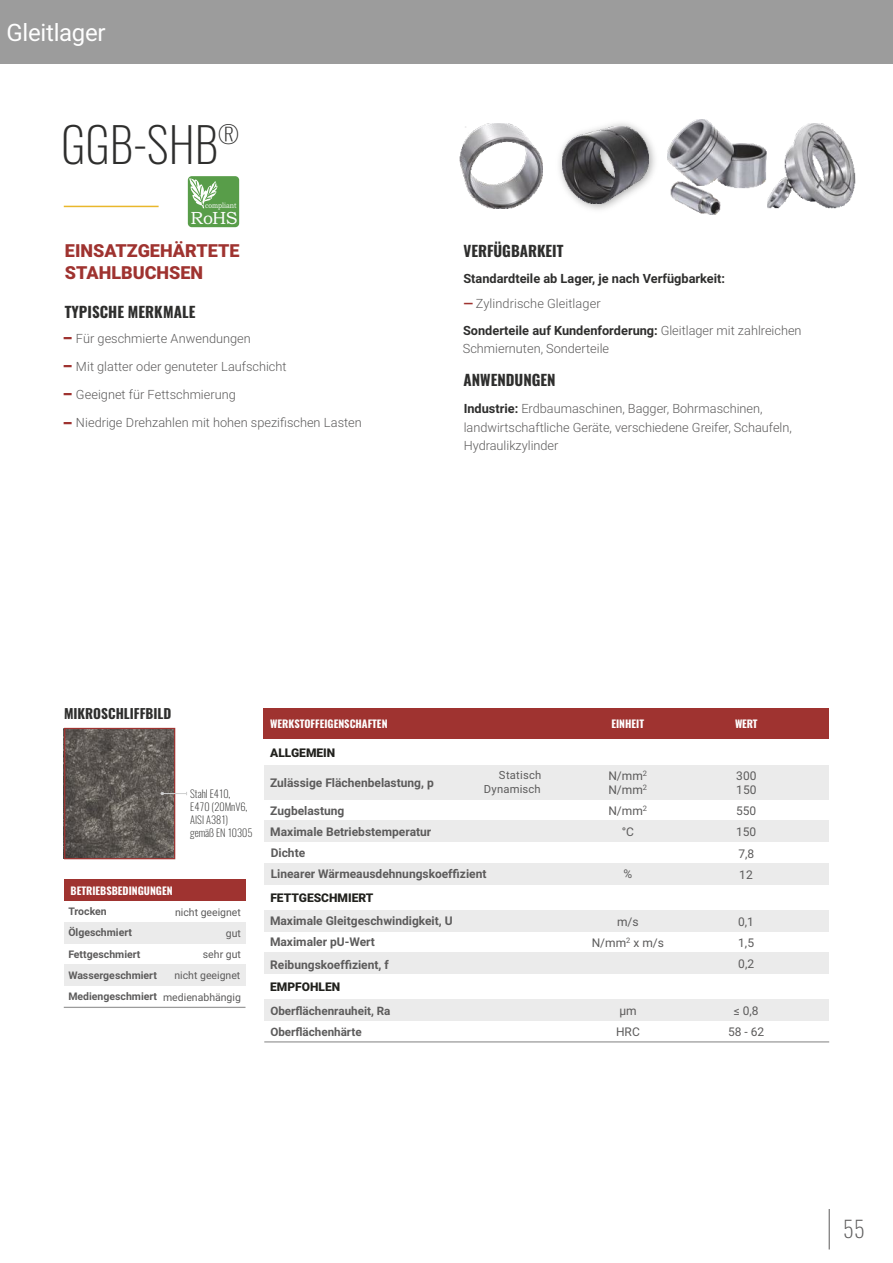
<style>
.page{position:relative;width:893px;height:1263px;background:#fff}
.page>*{position:absolute;margin:0;border:0;box-sizing:border-box;transform-origin:0 0}
.t1{font:200 48px "Oswald";color:#2e2e2d}
.t2{font:24px "Roboto";letter-spacing:-.015em;color:#fefefe}
.t3{font:200 24px "Oswald";color:#2e2e2d}
.t4{font:200 22.5px "Oswald";color:#5c5b5b}
.t5{font:900 18px/21.6px "Roboto";color:#9f3330}
.t6{font:17.7px "Bookman Old Style";color:#fefefe}
.t7{font:700 15px "Oswald";color:#2e2e2d}
.t8{font:700 13.5px "Oswald";color:#2e2e2d}
.t9{font:300 12.75px/18.1px "Roboto";color:#5c5b5b}
.t10{font:700 12.75px "Roboto";color:#2e2e2d}
.t11{font:700 12px/21.1px "Roboto";color:#5c5b5b}
.t12{font:12px/14.4px "Roboto";color:#5c5b5b}
.t13{font:900 12px "Roboto";color:#21211d}
.t14{font:700 11.7px/20.7px "Roboto";color:#5c5b5b}
.t15{font:11.25px/13.5px "Roboto";letter-spacing:.015em;color:#5c5b5b;text-align:right}
.t16{font:10.5px/20.9px "Roboto";color:#5c5b5b;text-align:right}
.t17{font:700 10.5px "Oswald";color:#fefefe}
.t18{font:700 10.5px "Roboto";color:#5c5b5b}
.t19{font:200 10.5px/12.9px "Oswald";color:#2e2e2d}
.t20{font:7.65px "Bookman Old Style";color:#fefefe;scale:.84 1}
.s1{font-weight:700;color:#9f3330}
.s2{font-weight:700;color:#2e2e2d}
.s3{font-weight:700}
</style>
<div class="page">
<hr style="left:829px;top:1209px;width:1px;height:40px;background:#5c5b5b">
<div style="left:0;top:0;width:893px;height:64px;background:#9c9c9c"></div>
<div style="left:264px;top:821px;width:565px;height:21px;background:#ebebeb"></div>
<img style="left:66px;top:730px;width:107px;height:127px">
<div style="left:264px;top:910px;width:565px;height:21px;background:#ebebeb"></div>
<div style="left:264px;top:765px;width:565px;height:34px;background:#ebebeb"></div>
<div style="left:264px;top:952px;width:565px;height:22px;background:#ebebeb"></div>
<div style="left:264px;top:999px;width:565px;height:22px;background:#ebebeb"></div>
<hr style="left:264px;top:1041px;width:565px;height:1px;background:#9c9c9c">
<div style="left:264px;top:863px;width:565px;height:21px;background:#ebebeb"></div>
<div style="left:64px;top:728px;width:111px;height:131px;border:1px solid #9f3330"></div>
<svg style="left:161px;top:792px;width:26px;height:3px"></svg>
<hr style="left:64px;top:206px;width:95px;height:1px;background:#e9b72c">
<div style="left:64px;top:965px;width:181px;height:21px;background:#ebebeb"></div>
<div style="left:64px;top:922px;width:181px;height:21px;background:#ebebeb"></div>
<div style="left:64px;top:880px;width:181px;height:21px;background:#9f3330"></div>
<hr style="left:64px;top:1007px;width:181px;height:1px;background:#9c9c9c">
<div style="left:263px;top:708px;width:566px;height:31px;background:#9f3330"></div>
<img style="left:668px;top:119px;width:99px;height:96px">
<img style="left:459px;top:124px;width:84px;height:85px">
<img style="left:559px;top:123px;width:96px;height:87px">
<img style="left:562px;top:127px;width:86px;height:76px">
<img style="left:767px;top:124px;width:88px;height:85px">
<div style="left:188px;top:176px;width:51px;height:51px;background:#589d49;border-radius:4px"></div>
<svg style="left:187px;top:178px;width:30px;height:30px"></svg>
<h2 class="t2" style="left:7px;top:23px;width:101px">Gleitlager</h2>
<h1 class="t1" style="left:61px;top:111px;width:159px">GGB-SHB</h1>
<h2 class="t3" style="left:218px;top:118px;width:22px">®</h2>
<p class="t20" style="left:205px;top:203px;width:39px">compliant</p>
<h3 class="t6" style="left:190px;top:211px;width:49px">RoHS</h3>
<h3 class="t5" style="left:65px;top:242px;width:176px">EINSATZGEHÄRTETE<br>STAHLBUCHSEN</h3>
<p class="t7" style="left:65px;top:302px;width:132px">TYPISCHE MERKMALE</p>
<p class="t9" style="left:64px;top:331px;width:189px"><sup>_</sup> Für geschmierte Anwendungen</p>
<p class="t9" style="left:64px;top:359px;width:224px"><sup>_</sup> Mit glatter oder genuteter Laufschicht</p>
<p class="t9" style="left:64px;top:387px;width:174px"><sup>_</sup> Geeignet für Fettschmierung</p>
<p class="t9" style="left:64px;top:415px;width:300px"><sup>_</sup> Niedrige Drehzahlen mit hohen spezifischen Lasten</p>
<p class="t7" style="left:463px;top:240px;width:102px">VERFÜGBARKEIT</p>
<p class="t10" style="left:463px;top:270px;width:263px">Standardteile ab Lager, je nach Verfügbarkeit:</p>
<p class="t9" style="left:463px;top:292px;width:340px;line-height:26.7px"><span class="s1">—</span> Zylindrische Gleitlager<br><span class="s2">Sonderteile auf Kundenforderung:</span> Gleitlager mit zahlreichen</p>
<p class="t9" style="left:463px;top:341px;width:148px">Schmiernuten, Sonderteile</p>
<p class="t7" style="left:463px;top:370px;width:94px">ANWENDUNGEN</p>
<p class="t9" style="left:464px;top:401px;width:330px"><span class="s2">Industrie:</span> Erdbaumaschinen, Bagger, Bohrmaschinen, landwirtschaftliche Geräte, verschiedene Greifer, Schaufeln,<br>Hydraulikzylinder</p>
<p class="t8" style="left:64px;top:704px;width:109px">MIKROSCHLIFFBILD</p>
<p class="t19" style="left:190px;top:787px;width:64px">Stahl E410,<br>E470 (20MnV6,<br>AISI A381) gemäß EN 10305</p>
<p class="t17" style="left:71px;top:883px;width:104px">BETRIEBSBEDINGUNGEN</p>
<p class="t18" style="left:68px;top:925px;width:65px">Ölgeschmiert</p>
<p class="t16" style="left:226px;top:924px;width:17px">gut</p>
<p class="t18" style="left:68px;top:947px;width:74px">Fettgeschmiert</p>
<p class="t16" style="left:203px;top:945px;width:40px">sehr gut</p>
<p class="t18" style="left:68px;top:968px;width:90px">Wassergeschmiert</p>
<p class="t18" style="left:68px;top:904px;width:40px">Trocken</p>
<p class="t16" style="left:175px;top:902px;width:67px">nicht geeignet</p>
<p class="t16" style="left:68px;top:966px;width:174px">nicht geeignet<br><span class="s3">Mediengeschmiert</span> medienabhängig</p>
<p class="t17" style="left:270px;top:716px;width:119px">WERKSTOFFEIGENSCHAFTEN</p>
<p class="t13" style="left:270px;top:748px;width:67px">ALLGEMEIN</p>
<p class="t11" style="left:270px;top:772px;width:165px">Zulässige Flächenbelastung, p</p>
<p class="t11" style="left:270px;top:821px;width:163px">Maximale Betriebstemperatur</p>
<p class="t11" style="left:270px;top:799px;width:76px">Zugbelastung</p>
<p class="t11" style="left:271px;top:842px;width:36px">Dichte</p>
<p class="t15" style="left:484px;top:770px;width:59px">Statisch<br>Dynamisch</p>
<p class="t11" style="left:271px;top:863px;width:217px">Linearer Wärmeausdehnungskoeffizient</p>
<p class="t13" style="left:270px;top:892px;width:105px">FETTGESCHMIERT</p>
<p class="t11" style="left:270px;top:910px;width:184px">Maximale Gleitgeschwindigkeit, U<br>Maximaler pU-Wert</p>
<p class="t13" style="left:270px;top:982px;width:71px">EMPFOHLEN</p>
<p class="t14" style="left:270px;top:1000px;width:122px">Oberflächenrauheit, Ra<br>Oberflächenhärte</p>
<p class="t11" style="left:270px;top:953px;width:120px">Reibungskoeffizient, f</p>
<p class="t17" style="left:611px;top:716px;width:34px">EINHEIT</p>
<p class="t17" style="left:735px;top:716px;width:24px">WERT</p>
<p class="t12" style="left:608px;top:769px;width:40px">N/mm<sup>2<br></sup>N/mm<sup>2</sup></p>
<p class="t12" style="left:736px;top:769px;width:22px">300<br>150</p>
<p class="t12" style="left:608px;top:805px;width:40px">N/mm<sup>2</sup></p>
<p class="t12" style="left:622px;top:826px;width:14px">°C</p>
<p class="t12" style="left:736px;top:805px;width:22px">550</p>
<p class="t12" style="left:736px;top:826px;width:22px">150</p>
<p class="t12" style="left:738px;top:848px;width:17px">7,8</p>
<p class="t12" style="left:624px;top:868px;width:10px">%</p>
<p class="t12" style="left:739px;top:869px;width:15px">12</p>
<p class="t12" style="left:617px;top:915px;width:23px">m/s</p>
<p class="t12" style="left:738px;top:916px;width:17px">0,1</p>
<p class="t12" style="left:592px;top:936px;width:74px">N/mm<sup>2</sup> x m/s</p>
<p class="t12" style="left:738px;top:933px;width:17px;line-height:21.6px">1,5<br>0,2</p>
<p class="t12" style="left:728px;top:1001px;width:38px;line-height:20.9px;text-align:center">≤ 0,8<br>58 - 62</p>
<p class="t12" style="left:619px;top:1005px;width:19px">μm</p>
<p class="t12" style="left:616px;top:1026px;width:25px">HRC</p>
<h3 class="t4" style="left:843px;top:1213px;width:23px">55</h3>
</div>
